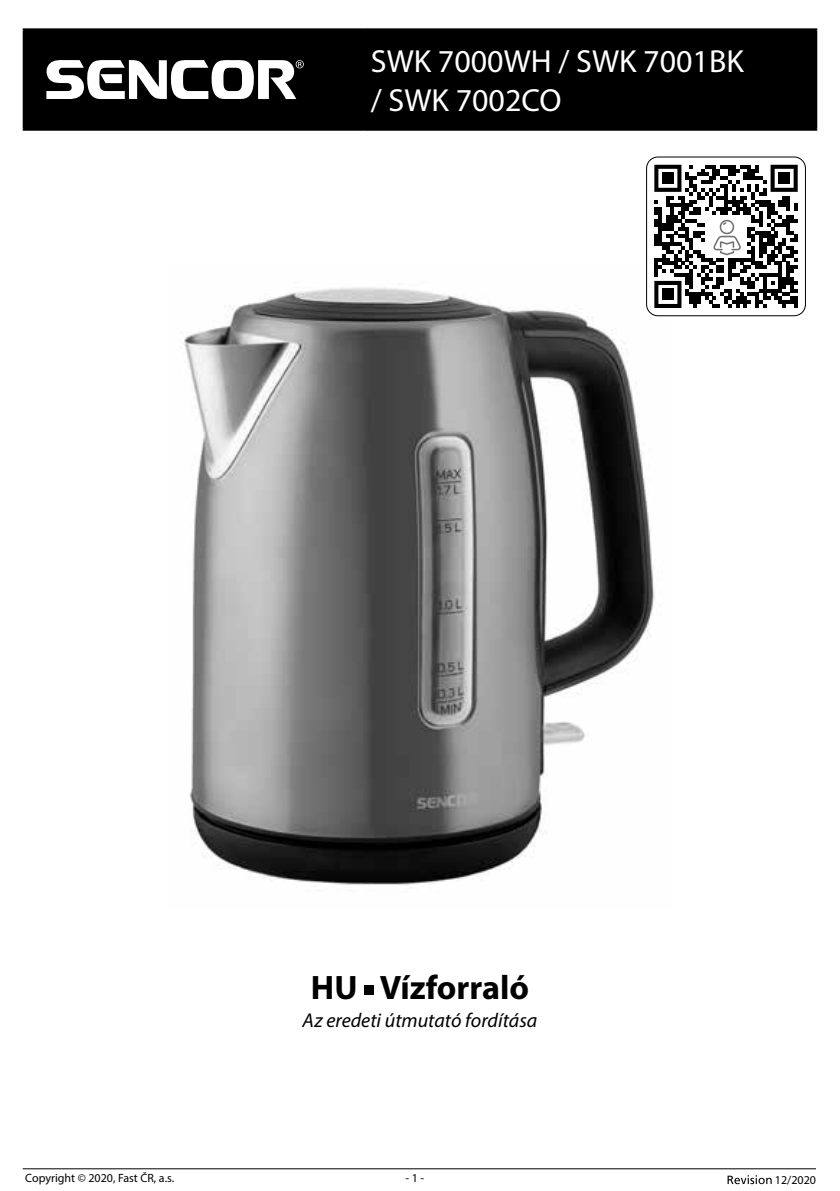
<style>
.page{position:relative;width:840px;height:1191px;background:#fff}
.page>*{position:absolute;margin:0;border:0;box-sizing:border-box;transform-origin:0 0}
.t1{font:700 34px "Myriad Pro";color:#000}
.t2{font:32px/38.4px "Myriad Pro";color:#fff}
.t3{font:italic 20px "Myriad Pro";color:#000}
.t4{font:12px "Myriad Pro";color:#000}
</style>
<div class="page">
<svg style="left:727px;top:1175px;width:44px;height:9px"></svg>
<hr style="left:23px;top:1168px;width:792px;height:1px;background:#000">
<img style="left:184px;top:287px;width:488px;height:598px">
<div style="left:364px;top:985px;width:10px;height:10px;background:#000"></div>
<div style="left:25px;top:30px;width:789px;height:99px;background:#000"></div>
<hr style="left:23px;top:28px;width:340px;height:2px;background:#000">
<hr style="left:23px;top:30px;width:2px;height:99px;background:#000">
<hr style="left:361px;top:30px;width:2px;height:99px;background:#000">
<hr style="left:23px;top:129px;width:340px;height:2px;background:#000">
<hr style="left:363px;top:28px;width:453px;height:2px;background:#000">
<hr style="left:814px;top:30px;width:2px;height:99px;background:#000">
<hr style="left:363px;top:129px;width:453px;height:2px;background:#000">
<svg style="left:45px;top:59px;width:258px;height:41px"></svg>
<svg style="left:646px;top:157px;width:159px;height:159px"></svg>
<h2 class="t2" style="left:370px;top:42px;width:374px">SWK 7000WH / SWK 7001BK / SWK 7002CO</h2>
<h1 class="t1" style="left:311px;top:965px;width:219px">HU Vízforraló</h1>
<h3 class="t3" style="left:302px;top:1008px;width:236px">Az eredeti útmutató fordítása</h3>
<p class="t4" style="left:25px;top:1170px;width:150px">Copyright © 2020, Fast ČR, a.s.</p>
<p class="t4" style="left:405px;top:1170px;width:20px">- 1 -</p>
<p class="t4" style="left:774px;top:1172px;width:43px">12/2020</p>
</div>
